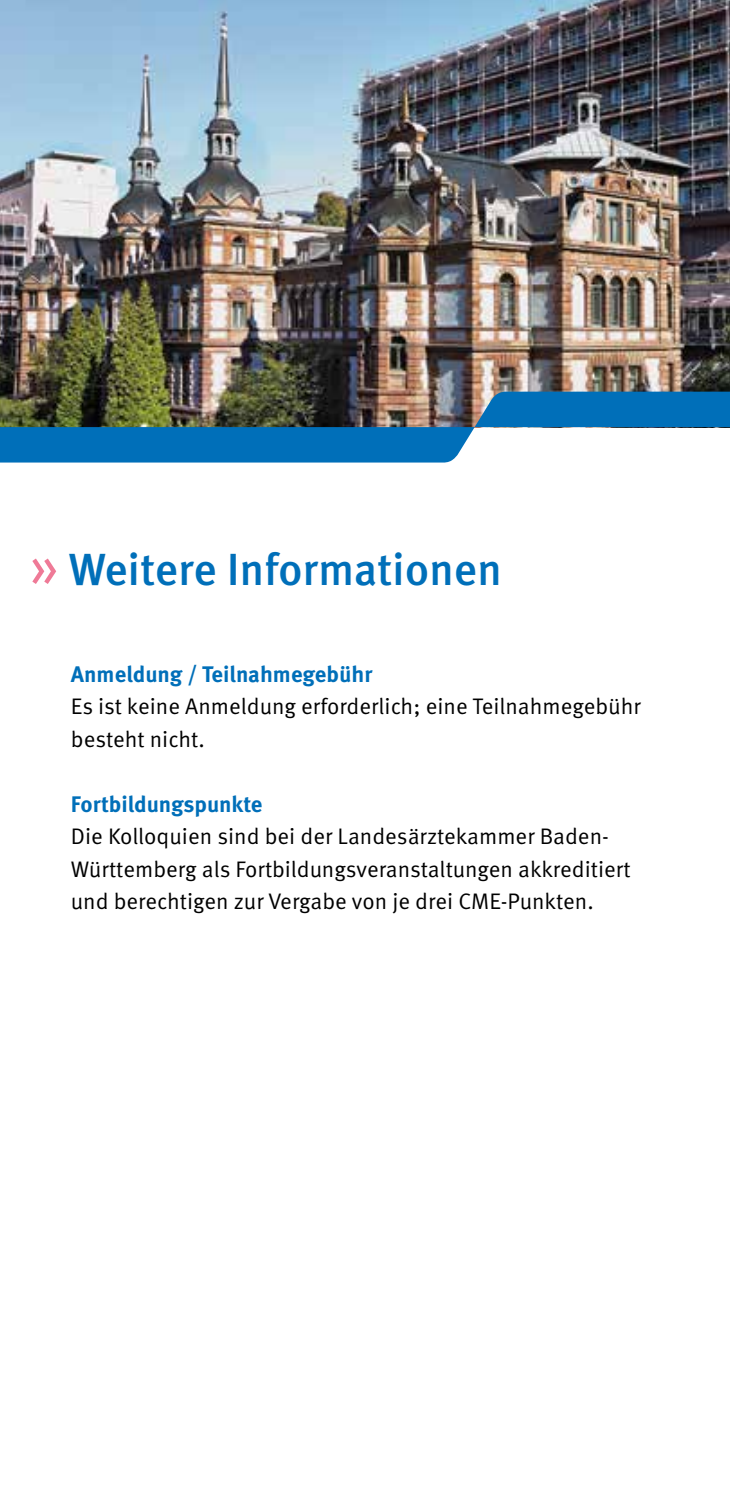
<style>
.page{position:relative;width:730px;height:1489px;background:#fff}
.page>*{position:absolute;margin:0;border:0;box-sizing:border-box;transform-origin:0 0}
.t1{font:500 45px "Meta Pro";letter-spacing:-.005em;color:#006fb9}
.t2{font:22.5px/32.5px "Meta Pro";color:#000}
.t3{font:700 22.5px "Meta Pro";letter-spacing:-.005em;color:#006fb9}
.s1{font-weight:400;font-size:57.5px;color:#ef7a97}
</style>
<div class="page">
<img style="left:0;top:0;width:730px;height:391px">
<img style="left:0;top:391px;width:730px;height:71px">
<h1 class="t1" style="left:30px;top:542px;width:474px"><span class="s1">»</span> Weitere Informationen</h1>
<p class="t3" style="left:71px;top:659px;width:303px">Anmeldung / Teilnahmegebühr</p>
<p class="t2" style="left:71px;top:690px;width:571px">Es ist keine Anmeldung erforderlich; eine Teilnahmegebühr besteht nicht.</p>
<p class="t3" style="left:71px;top:789px;width:193px">Fortbildungspunkte</p>
<p class="t2" style="left:71px;top:820px;width:561px">Die Kolloquien sind bei der Landesärztekammer Baden-<br>Württemberg als Fortbildungsveranstaltungen akkreditiert und berechtigen zur Vergabe von je drei CME-Punkten.</p>
</div>
